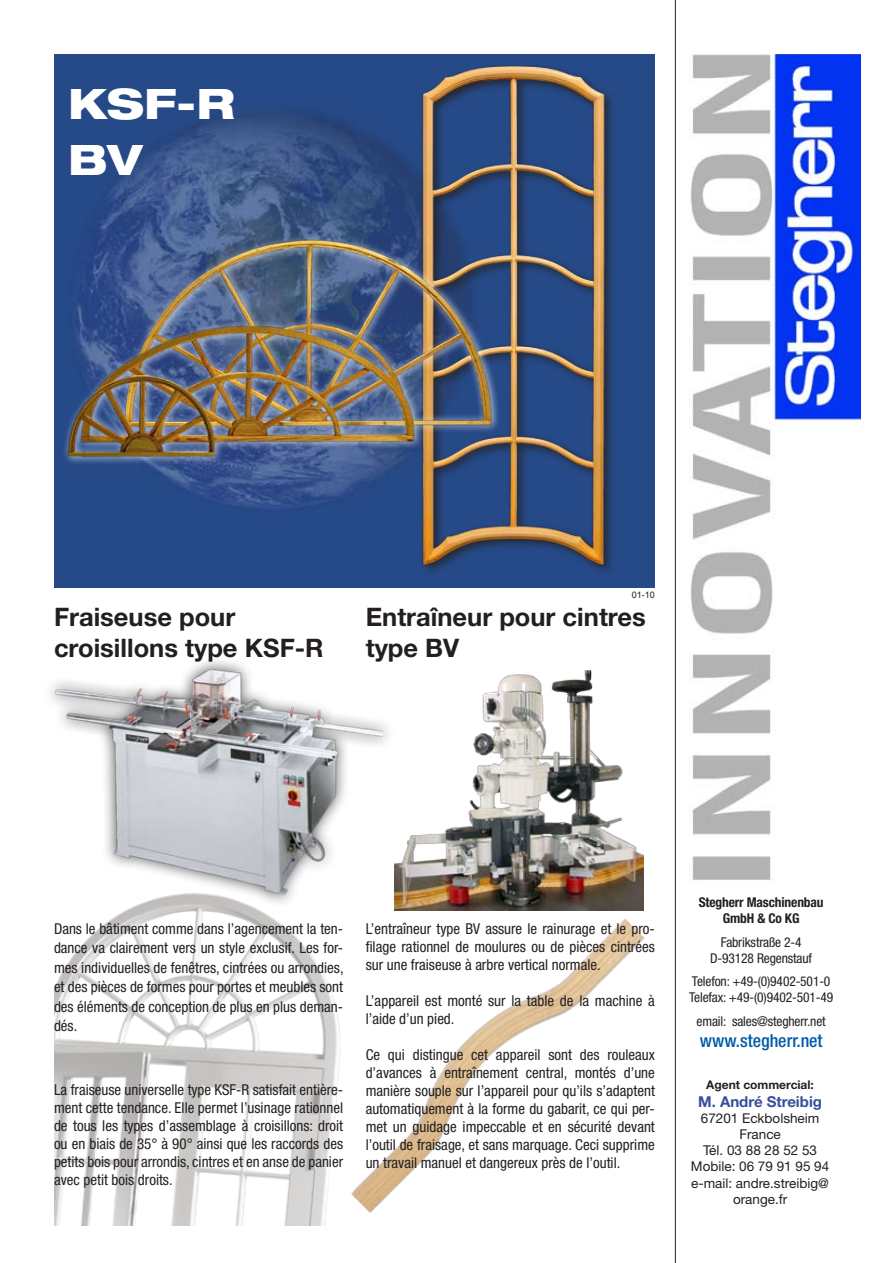
<style>
.page{position:relative;width:893px;height:1263px;background:#fff}
.page>*{position:absolute;margin:0;border:0;box-sizing:border-box;transform-origin:0 0}
.t1{font:800 expanded 42px/55.3px "Helvetica Neue LT Std";color:#fff}
.t2{font:700 25.5px/30.6px "Helvetica Neue LT Std";color:#231f20}
.t3{font:500 condensed 18px "Helvetica Neue LT Std";color:#015aaa}
.t4{font:condensed 15px/18px "Helvetica Neue LT Std";color:#231f20;text-align:justify}
.t5{font:700 15px "Helvetica Neue LT Std";color:#354f9a}
.t6{font:condensed 13.5px/16.2px "Helvetica Neue LT Std";letter-spacing:-.01em;color:#231f20;text-align:center}
.t7{font:13.5px/16.2px "Helvetica Neue LT Std";color:#231f20;text-align:center}
.t8{font:700 condensed 13.5px/16.2px "Helvetica Neue LT Std";letter-spacing:-.01em;color:#231f20;text-align:center}
.t9{font:700 12px "Helvetica Neue LT Std";color:#231f20}
.t10{font:9px "Arial";color:#231f20}
</style>
<div class="page">
<img style="left:690px;top:54px;width:170px;height:827px">
<img style="left:54px;top:54px;width:601px;height:534px">
<hr style="left:675px;top:0;width:1px;height:1263px;background:#231f20">
<img style="left:54px;top:668px;width:329px;height:195px">
<img style="left:394px;top:670px;width:249px;height:219px">
<img style="left:54px;top:863px;width:272px;height:362px">
<img style="left:321px;top:889px;width:324px;height:336px">
<div style="left:419px;top:62px;width:255px;height:542px;background:#231f20;opacity:.75"></div>
<img style="left:412px;top:54px;width:207px;height:520px">
<div style="left:55px;top:227px;width:458px;height:305px;background:#fff;opacity:.75"></div>
<img style="left:62px;top:234px;width:435px;height:225px">
<h1 class="t1" style="left:68px;top:75px;width:169px">KSF-R<br>BV</h1>
<h2 class="t2" style="left:54px;top:601px;width:271px">Fraiseuse pour croisillons type KSF-R</h2>
<p class="t10" style="left:632px;top:589px;width:25px">01-10</p>
<h2 class="t2" style="left:366px;top:601px;width:282px">Entraîneur pour cintres type BV</h2>
<p class="t4" style="left:54px;top:918px;width:291px;line-height:19.5px">Dans le bâtiment comme dans l’agencement la ten&shy;dance va clairement vers un style exclusif. Les for&shy;mes individuelles de fenêtres, cintrées ou arrondies, et des pièces de formes pour portes et meubles sont des éléments de conception de plus en plus deman&shy;dés.</p>
<p class="t4" style="left:54px;top:1081px;width:291px">La fraiseuse universelle type KSF-R satisfait entière&shy;ment cette tendance. Elle permet l’usinage rationnel de tous les types d’assemblage à croisillons: droit ou en biais de 35° à 90° ainsi que les raccords des petits bois pour arrondis, cintres et en anse de panier avec petit bois droits.</p>
<p class="t4" style="left:366px;top:919px;width:291px">L’entraîneur type BV assure le rainurage et le pro&shy;filage rationnel de moulures ou de pièces cintrées sur une fraiseuse à arbre vertical normale.</p>
<p class="t4" style="left:366px;top:991px;width:291px">L’appareil est monté sur la table de la machine à l’aide d’un pied.</p>
<p class="t4" style="left:366px;top:1045px;width:291px">Ce qui distingue cet appareil sont des rouleaux d’avances à entraînement central, montés d’une manière souple sur l’appareil pour qu’ils s’adaptent automatiquement à la forme du gabarit, ce qui per&shy;met un guidage impeccable et en sécurité devant l’outil de fraisage, et sans marquage. Ceci supprime un travail manuel et dangereux près de l’outil.</p>
<p class="t8" style="left:699px;top:894px;width:126px">Stegherr Maschinenbau<br>GmbH &amp; Co KG</p>
<p class="t6" style="left:710px;top:933px;width:103px">Fabrikstraße 2-4<br>D-93128 Regenstauf</p>
<p class="t6" style="left:689px;top:973px;width:146px;text-align:left">Telefon: +49-(0)9402-501-0<br>Telefax: +49-(0)9402-501-49</p>
<p class="t6" style="left:697px;top:1013px;width:131px">email: sales@stegherr.net</p>
<p class="t3" style="left:700px;top:1030px;width:124px">www.stegherr.net</p>
<p class="t9" style="left:706px;top:1077px;width:109px">Agent commercial:</p>
<p class="t5" style="left:698px;top:1092px;width:125px">M. André Streibig</p>
<p class="t7" style="left:691px;top:1110px;width:140px">67201 Eckbolsheim<br>France<br>Tél. 03 88 28 52 53<br>Mobile: 06 79 91 95 94 e-mail: andre.streibig@ orange.fr</p>
</div>
